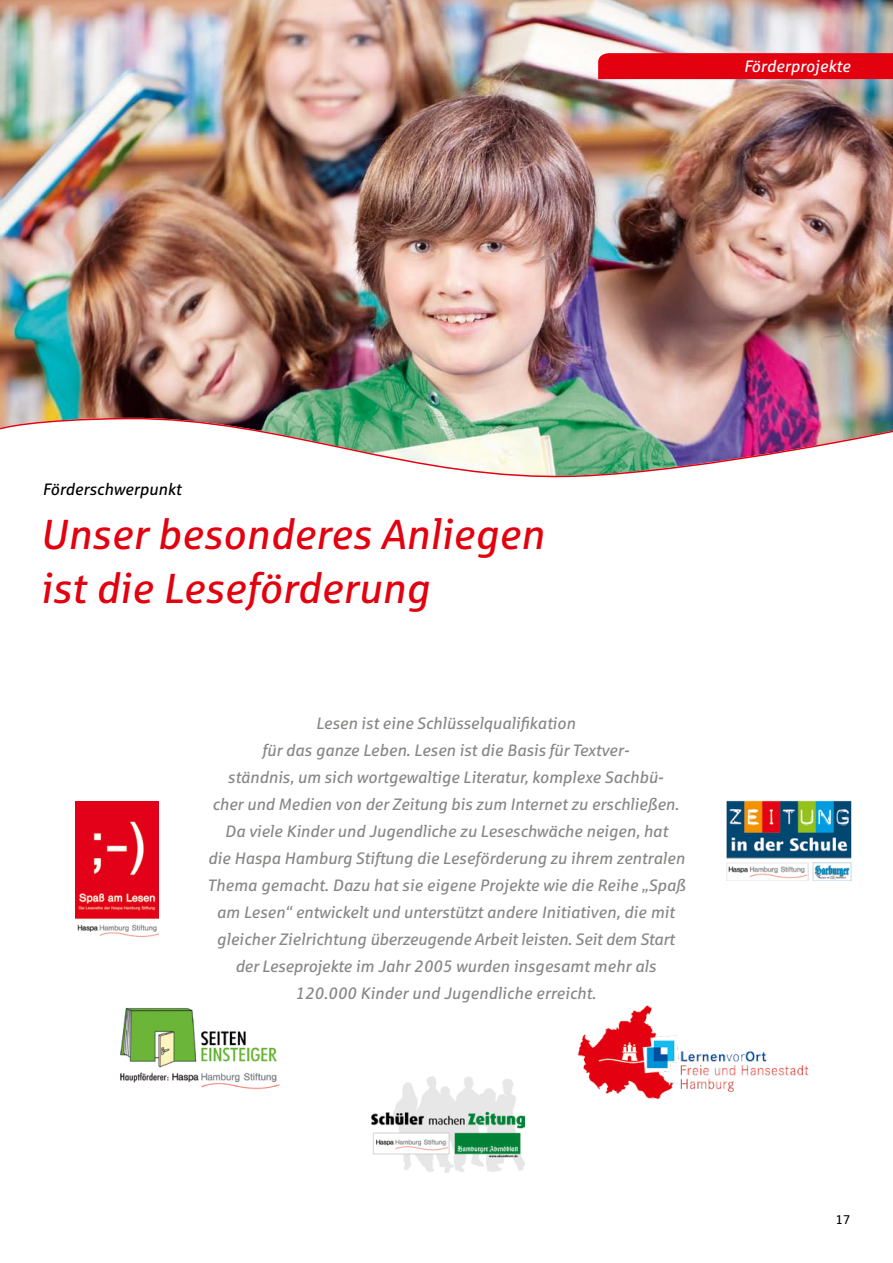
<style>
.page{position:relative;width:893px;height:1263px;background:#fff}
.page>*{position:absolute;margin:0;border:0;box-sizing:border-box;transform-origin:0 0}
.t1{font:italic 42px/54px "Sparkasse Rg";color:#e3000f}
.t2{font:italic 16.5px/27px "Sparkasse Rg";letter-spacing:-.005em;color:#878786;text-align:center}
.t3{font:italic 16.5px "Sparkasse Rg";color:#000}
.t4{font:italic 16.5px "Sparkasse Rg";color:#fff}
.t5{font:12.75px "Sparkasse Rg";color:#000}
</style>
<div class="page">
<img style="left:0;top:0;width:893px;height:417px">
<img style="left:0;top:417px;width:893px;height:61px">
<div style="left:598px;top:53px;width:295px;height:26px;background:#e3000f"></div>
<img style="left:371px;top:1077px;width:153px;height:96px">
<img style="left:726px;top:800px;width:126px;height:80px">
<img style="left:120px;top:1007px;width:160px;height:83px">
<img style="left:75px;top:801px;width:84px;height:136px">
<img style="left:577px;top:1006px;width:232px;height:94px">
<p class="t4" style="left:744px;top:56px;width:108px">Förderprojekte</p>
<p class="t3" style="left:43px;top:479px;width:140px">Förderschwerpunkt</p>
<h1 class="t1" style="left:40px;top:506px;width:505px">Unser besonderes Anliegen ist die Leseförderung</h1>
<p class="t2" style="left:207px;top:709px;width:480px">Lesen ist eine Schlüsselqualifikation<br>für das ganze Leben. Lesen ist die Basis für Textver-<br>ständnis, um sich wortgewaltige Literatur, komplexe Sachbü-<br>cher und Medien von der Zeitung bis zum Internet zu erschließen.<br>Da viele Kinder und Jugendliche zu Leseschwäche neigen, hat<br>die Haspa Hamburg Stiftung die Leseförderung zu ihrem zentralen Thema gemacht. Dazu hat sie eigene Projekte wie die Reihe „Spaß am Lesen“ entwickelt und unterstützt andere Initiativen, die mit gleicher Zielrichtung überzeugende Arbeit leisten. Seit dem Start der Leseprojekte im Jahr 2005 wurden insgesamt mehr als 120.000 Kinder und Jugendliche erreicht.</p>
<p class="t5" style="left:836px;top:1212px;width:16px">17</p>
</div>
